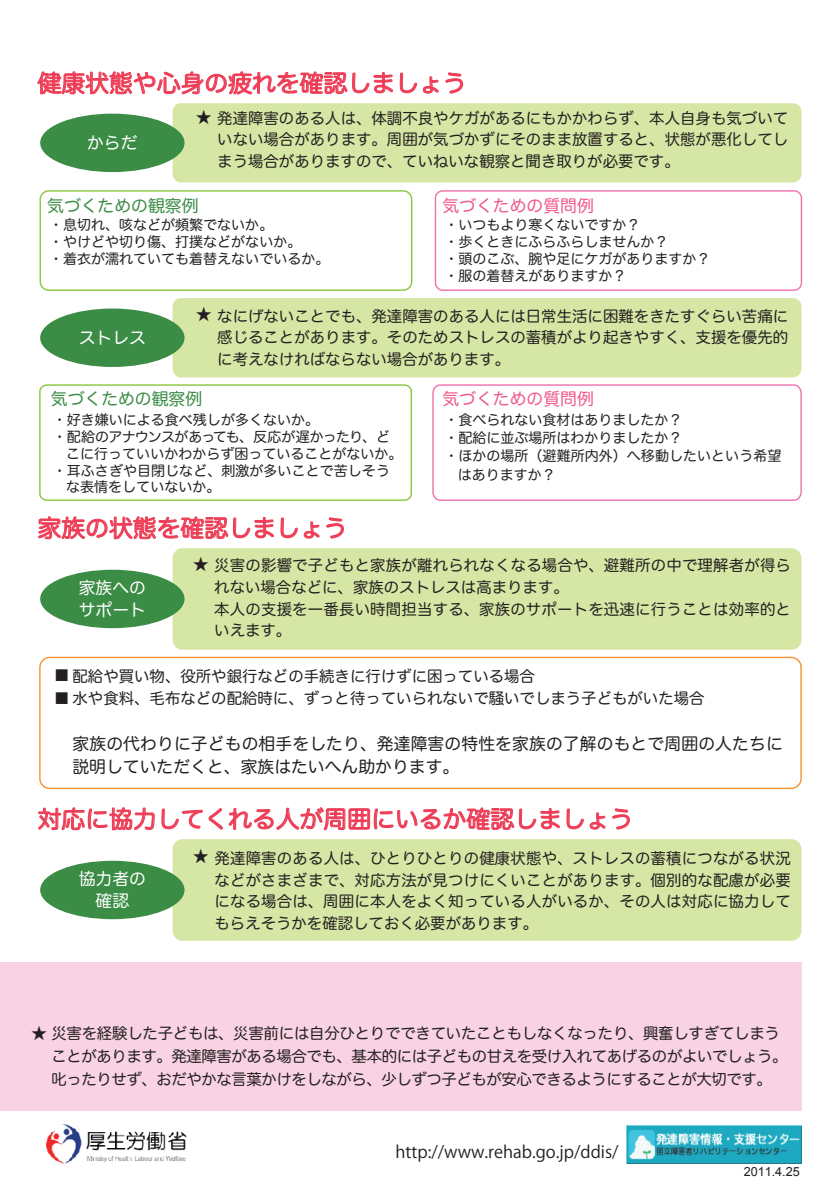
<style>
.page{position:relative;width:840px;height:1191px;background:#fff}
.page>*{position:absolute;margin:0;border:0;box-sizing:border-box;transform-origin:0 0}
.t1{font:23.8px "Hira Maru Pro W4";color:#ee3d56}
.t2{font:16.8px/22.4px "Hira Maru Pro W4";letter-spacing:.005em;color:#231f20}
.t3{font:16.8px "Koz Go Pro";color:#231f20}
.t4{font:16.8px/22.4px "Hira Maru Pro W4";color:#fff;text-align:center}
.t5{font:16.8px "Hira Maru Pro W4";color:#3b8c45}
.t6{font:16.8px "Hira Maru Pro W4";color:#f05988}
.t7{font:15.4px/21.6px "Hira Maru Pro W4";color:#231f20;text-align:justify}
.t8{font:15.4px/22.8px "Hira Maru Pro W4";letter-spacing:-.025em;color:#231f20}
.t9{font:14px/16.8px "Hira Maru Pro W4";color:#231f20}
.t10{font:14px "Hira Maru Pro W4";letter-spacing:-.055em;color:#231f20}
.t11{font:12.6px "Arial";color:#231f20}
</style>
<div class="page">
<div style="left:0;top:962px;width:801px;height:149px;background:#f9d3e3"></div>
<svg style="left:37px;top:71px;width:356px;height:24px"></svg>
<svg style="left:399px;top:73px;width:18px;height:20px"></svg>
<svg style="left:423px;top:76px;width:15px;height:17px"></svg>
<svg style="left:445px;top:72px;width:17px;height:21px"></svg>
<div style="left:40px;top:190px;width:372px;height:101px;border:1px solid #8bc63e;border-radius:8px"></div>
<div style="left:434px;top:190px;width:367px;height:101px;border:1px solid #f171ab;border-radius:7px"></div>
<div style="left:172px;top:103px;width:629px;height:79px;background:#d6e6a4;border-radius:8px"></div>
<div style="left:40px;top:114px;width:144px;height:58px;background:#3b8c45;border-radius:50%"></div>
<div style="left:172px;top:298px;width:629px;height:79px;background:#d6e6a4;border-radius:8px"></div>
<div style="left:39px;top:384px;width:373px;height:117px;border:1px solid #8bc63e;border-radius:7px"></div>
<div style="left:432px;top:384px;width:369px;height:117px;border:1px solid #f171ab;border-radius:8px"></div>
<div style="left:40px;top:308px;width:144px;height:59px;background:#3b8c45;border-radius:50%"></div>
<svg style="left:38px;top:516px;width:236px;height:23px"></svg>
<svg style="left:280px;top:517px;width:18px;height:21px"></svg>
<svg style="left:304px;top:521px;width:15px;height:17px"></svg>
<svg style="left:326px;top:517px;width:17px;height:21px"></svg>
<svg style="left:38px;top:807px;width:116px;height:24px"></svg>
<svg style="left:161px;top:808px;width:42px;height:21px"></svg>
<svg style="left:209px;top:808px;width:14px;height:21px"></svg>
<svg style="left:229px;top:807px;width:330px;height:24px"></svg>
<svg style="left:566px;top:808px;width:17px;height:21px"></svg>
<svg style="left:589px;top:812px;width:16px;height:17px"></svg>
<svg style="left:612px;top:808px;width:17px;height:21px"></svg>
<div style="left:172px;top:839px;width:629px;height:101px;background:#d6e6a4;border-radius:10px"></div>
<div style="left:40px;top:860px;width:144px;height:59px;background:#3b8c45;border-radius:50%"></div>
<div style="left:172px;top:548px;width:629px;height:102px;background:#d6e6a4;border-radius:10px"></div>
<div style="left:40px;top:570px;width:144px;height:58px;background:#3b8c45;border-radius:50%"></div>
<div style="left:39px;top:657px;width:762px;height:132px;border:1px solid #f79332;border-radius:10px"></div>
<img style="left:626px;top:1125px;width:174px;height:38px">
<img style="left:47px;top:1124px;width:139px;height:39px">
<p class="t1" style="left:38px;top:62px;width:430px">健康状態や心身の疲れを確認しましょう</p>
<p class="t4" style="left:87px;top:130px;width:52px">からだ</p>
<p class="t7" style="left:217px;top:106px;width:572px;text-indent:-21px">★ 発達障害のある人は、体調不良やケガがあるにもかかわらず、本人自身も気づいていない場合があります。周囲が気づかずにそのまま放置すると、状態が悪化してしまう場合がありますので、ていねいな観察と聞き取りが必要です。</p>
<p class="t5" style="left:47px;top:191px;width:153px">気づくための観察例</p>
<p class="t9" style="left:49px;top:216px;width:281px">・息切れ、咳などが頻繁でないか。<br>・やけどや切り傷、打撲などがないか。<br>・着衣が濡れていても着替えないでいるか。</p>
<p class="t6" style="left:442px;top:191px;width:153px">気づくための質問例</p>
<p class="t9" style="left:444px;top:216px;width:267px">・いつもより寒くないですか？　<br>・歩くときにふらふらしませんか？<br>・頭のこぶ、腕や足にケガがありますか？・服の着替えがありますか？</p>
<p class="t4" style="left:79px;top:325px;width:69px">ストレス</p>
<p class="t7" style="left:196px;top:302px;width:17px">★</p>
<p class="t7" style="left:217px;top:304px;width:572px">なにげないことでも、発達障害のある人には日常生活に困難をきたすぐらい苦痛に感じることがあります。そのためストレスの蓄積がより起きやすく、支援を優先的に考えなければならない場合があります。</p>
<p class="t5" style="left:51px;top:384px;width:153px">気づくための観察例</p>
<p class="t9" style="left:53px;top:410px;width:268px">・好き嫌いによる食べ残しが多くないか。</p>
<p class="t10" style="left:53px;top:424px;width:338px">・配給のアナウンスがあっても、反応が遅かったり、ど</p>
<p class="t9" style="left:66px;top:444px;width:338px">こに行っていいかわからず困っていることがないか。</p>
<p class="t9" style="left:53px;top:461px;width:338px">・耳ふさぎや目閉じなど、刺激が多いことで苦しそう</p>
<p class="t9" style="left:66px;top:478px;width:156px">な表情をしていないか。</p>
<p class="t1" style="left:38px;top:507px;width:311px">家族の状態を確認しましょう</p>
<p class="t6" style="left:442px;top:384px;width:153px">気づくための質問例</p>
<p class="t9" style="left:444px;top:410px;width:239px">・食べられない食材はありましたか？</p>
<p class="t9" style="left:444px;top:429px;width:239px">・配給に並ぶ場所はわかりましたか？</p>
<p class="t9" style="left:444px;top:447px;width:338px">・ほかの場所（避難所内外）へ移動したいという希望</p>
<p class="t9" style="left:457px;top:465px;width:99px">はありますか？</p>
<p class="t4" style="left:79px;top:575px;width:69px;text-align:left">家族へのサポート</p>
<p class="t7" style="left:214px;top:553px;width:578px;text-align:left;text-indent:-21px">★ 災害の影響で子どもと家族が離れられなくなる場合や、避難所の中で理解者が得られない場合などに、家族のストレスは高まります。<br>本人の支援を一番長い時間担当する、家族のサポートを迅速に行うことは効率的といえます。</p>
<p class="t7" style="left:54px;top:664px;width:482px">■ 配給や買い物、役所や銀行などの手続きに行けずに困っている場合</p>
<p class="t7" style="left:54px;top:687px;width:651px">■ 水や食料、毛布などの配給時に、ずっと待っていられないで騒いでしまう子どもがいた場合</p>
<p class="t2" style="left:72px;top:732px;width:711px">家族の代わりに子どもの相手をしたり、発達障害の特性を家族の了解のもとで周囲の人たちに説明していただくと、家族はたいへん助かります。</p>
<p class="t1" style="left:38px;top:798px;width:597px">対応に協力してくれる人が周囲にいるか確認しましょう</p>
<p class="t7" style="left:214px;top:846px;width:577px">発達障害のある人は、ひとりひとりの健康状態や、ストレスの蓄積につながる状況などがさまざまで、対応方法が見つけにくいことがあります。個別的な配慮が必要になる場合は、周囲に本人をよく知っている人がいるか、その人は対応に協力してもらえそうかを確認しておく必要があります。</p>
<p class="t7" style="left:193px;top:844px;width:17px">★</p>
<p class="t4" style="left:79px;top:866px;width:69px">協力者の確認</p>
<p class="t8" style="left:51px;top:1021px;width:737px;text-indent:-20px">★ 災害を経験した子どもは、災害前には自分ひとりでできていたこともしなくなったり、興奮しすぎてしまうことがあります。発達障害がある場合でも、基本的には子どもの甘えを受け入れてあげるのがよいでしょう。叱ったりせず、おだやかな言葉かけをしながら、少しずつ子どもが安心できるようにすることが大切です。</p>
<p class="t3" style="left:395px;top:1140px;width:224px">http://www.rehab.go.jp/ddis/</p>
<p class="t11" style="left:743px;top:1163px;width:58px">2011.4.25</p>
</div>
